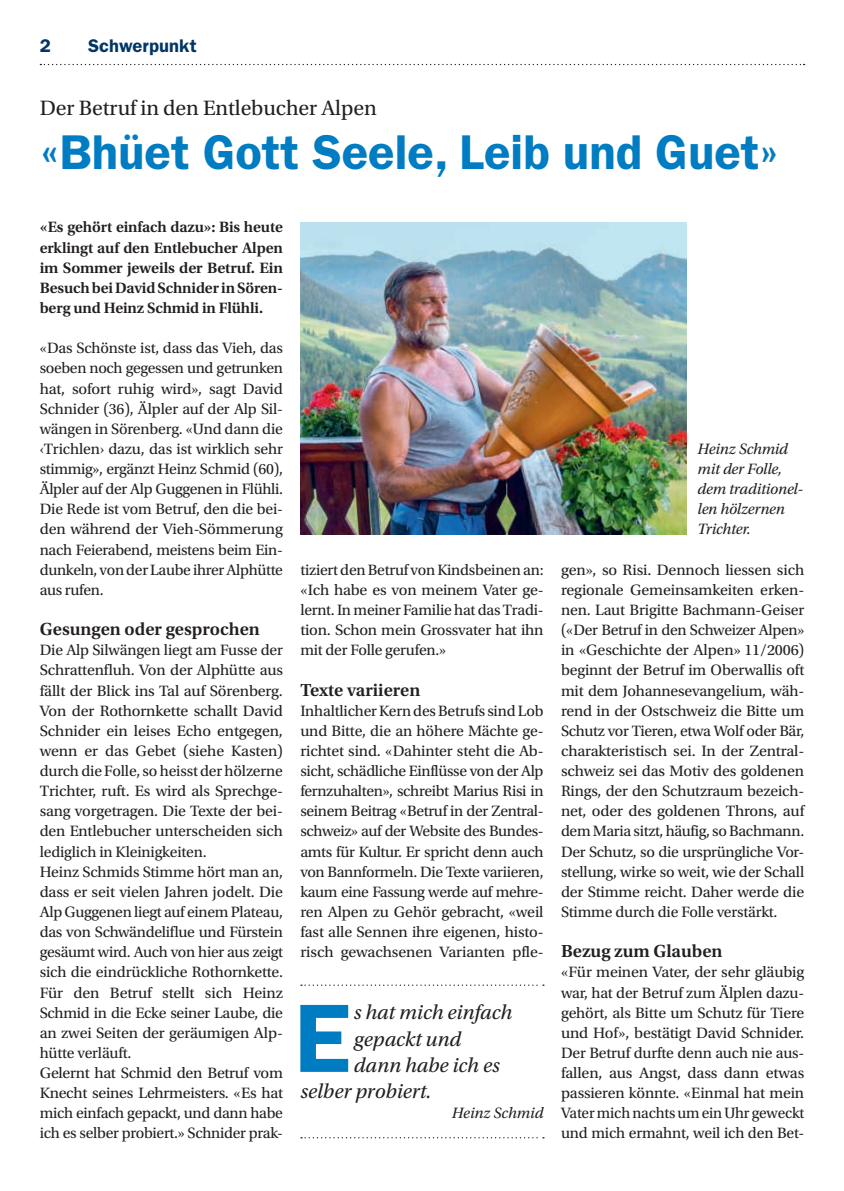
<style>
.page{position:relative;width:844px;height:1191px;background:#fff}
.page>*{position:absolute;margin:0;border:0;box-sizing:border-box;transform-origin:0 0}
.t1{font:600 97.48px "ITC Franklin Gothic Std";color:#007cc2}
.t2{font:600 49px "ITC Franklin Gothic Std";color:#007cc2}
.t3{font:21.88px "Utopia Std";color:#231f20}
.t4{font:italic 21px "Utopia Std";color:#231f20}
.t5{font:600 18.38px "Utopia Std";color:#231f20}
.t6{font:600 18.38px "ITC Franklin Gothic Std";letter-spacing:.005em;color:#003667}
.t7{font:15.75px/20.1px "Utopia Std";letter-spacing:-.01em;color:#231f20;text-align:justify}
.t8{font:600 15.75px/20.1px "Utopia Std";letter-spacing:-.01em;color:#231f20;text-align:justify}
.t9{font:italic 15.75px/20.1px "Utopia Std";letter-spacing:-.01em;color:#231f20}
</style>
<div class="page">
<svg style="left:40px;top:64px;width:764px;height:1px"></svg>
<img style="left:300px;top:222px;width:386px;height:312px">
<svg style="left:301px;top:984px;width:243px;height:1px"></svg>
<svg style="left:301px;top:1137px;width:243px;height:1px"></svg>
<p class="t6" style="left:40px;top:35px;width:13px">2</p>
<p class="t6" style="left:88px;top:35px;width:110px">Schwerpunkt</p>
<h3 class="t3" style="left:40px;top:96px;width:338px">Der Betruf in den Entlebucher Alpen</h3>
<h2 class="t2" style="left:40px;top:123px;width:740px">«Bhüet Gott Seele, Leib und Guet»</h2>
<p class="t8" style="left:40px;top:217px;width:245px">«Es gehört einfach dazu»: Bis heute erklingt auf den Entlebucher Alpen im Sommer jeweils der Betruf. Ein Besuch bei David Schnider in Sören&shy;berg und Heinz Schmid in Flühli.</p>
<p class="t7" style="left:40px;top:338px;width:245px">«Das Schönste ist, dass das Vieh, das soeben noch gegessen und getrunken hat, sofort ruhig wird», sagt David Schnider (36), Älpler auf der Alp Sil&shy;wängen in Sörenberg. «Und dann die ‹Trichlen› dazu, das ist wirklich sehr stimmig», ergänzt Heinz Schmid (60), Älpler auf der Alp Guggenen in Flühli.<br>Die Rede ist vom Betruf, den die bei&shy;den während der Vieh-Sömmerung nach Feierabend, meistens beim Ein&shy;dunkeln, von der Laube ihrer Alphütte aus rufen.</p>
<p class="t5" style="left:40px;top:619px;width:222px">Gesungen oder gesprochen</p>
<p class="t7" style="left:40px;top:640px;width:245px;text-align:left">Die Alp Silwängen liegt am Fusse der Schrattenfluh. Von der Alphütte aus fällt der Blick ins Tal auf Sörenberg.<br>Von der Rothornkette schallt David Schnider ein leises Echo entgegen, wenn er das Gebet (siehe Kasten) durch die Folle, so heisst der hölzerne Trichter, ruft. Es wird als Sprechge&shy;sang vorgetragen. Die Texte der bei&shy;den Entlebucher unterscheiden sich lediglich in Kleinigkeiten.<br>Heinz Schmids Stimme hört man an, dass er seit vielen Jahren jodelt. Die Alp Guggenen liegt auf einem Plateau, das von Schwändeliflue und Fürstein gesäumt wird. Auch von hier aus zeigt sich die eindrückliche Rothornkette.<br>Für den Betruf stellt sich Heinz Schmid in die Ecke seiner Laube, die an zwei Seiten der geräumigen Alp&shy;hütte verläuft.<br>Gelernt hat Schmid den Betruf vom Knecht seines Lehrmeisters. «Es hat mich einfach gepackt, und dann habe ich es selber probiert.» Schnider prak-</p>
<p class="t7" style="left:300px;top:560px;width:245px">tiziert den Betruf von Kindsbeinen an: «Ich habe es von meinem Vater ge&shy;lernt. In meiner Familie hat das Tradi&shy;tion. Schon mein Grossvater hat ihn mit der Folle gerufen.»</p>
<p class="t5" style="left:300px;top:679px;width:121px">Texte variieren</p>
<p class="t7" style="left:300px;top:700px;width:245px">Inhaltlicher Kern des Betrufs sind Lob und Bitte, die an höhere Mächte ge&shy;richtet sind. «Dahinter steht die Ab&shy;sicht, schädliche Einflüsse von der Alp fernzuhalten», schreibt Marius Risi in seinem Beitrag «Betruf in der Zentral&shy;schweiz» auf der Website des Bundes&shy;amts für Kultur. Er spricht denn auch von Bannformeln. Die Texte variieren, kaum eine Fassung werde auf mehre&shy;ren Alpen zu Gehör gebracht, «weil fast alle Sennen ihre eigenen, histo&shy;risch gewachsenen Varianten pfle-</p>
<h1 class="t1" style="left:294px;top:980px;width:58px">E</h1>
<h3 class="t4" style="left:354px;top:1001px;width:160px">s hat mich einfach</h3>
<h3 class="t4" style="left:354px;top:1027px;width:109px">gepackt und</h3>
<h3 class="t4" style="left:354px;top:1053px;width:147px">dann habe ich es</h3>
<h3 class="t4" style="left:300px;top:1079px;width:133px">selber probiert.</h3>
<p class="t9" style="left:451px;top:1103px;width:93px">Heinz Schmid</p>
<p class="t9" style="left:697px;top:439px;width:107px">Heinz Schmid mit der Folle, dem traditionel&shy;len hölzernen<br>Trichter.</p>
<p class="t7" style="left:561px;top:560px;width:245px">gen», so Risi. Dennoch liessen sich regionale Gemeinsamkeiten erken&shy;nen. Laut Brigitte Bachmann-Geiser («Der Betruf in den Schweizer Alpen» in «Geschichte der Alpen» 11/2006) beginnt der Betruf im Oberwallis oft mit dem Johannesevangelium, wäh&shy;rend in der Ostschweiz die Bitte um Schutz vor Tieren, etwa Wolf oder Bär, charakteristisch sei. In der Zentral&shy;schweiz sei das Motiv des goldenen Rings, der den Schutzraum bezeich&shy;net, oder des goldenen Throns, auf dem Maria sitzt, häufig, so Bachmann.<br>Der Schutz, so die ursprüngliche Vor&shy;stellung, wirke so weit, wie der Schall der Stimme reicht. Daher werde die Stimme durch die Folle verstärkt.</p>
<p class="t5" style="left:561px;top:941px;width:163px">Bezug zum Glauben</p>
<p class="t7" style="left:561px;top:962px;width:245px">«Für meinen Vater, der sehr gläubig war, hat der Betruf zum Älplen dazu&shy;gehört, als Bitte um Schutz für Tiere und Hof», bestätigt David Schnider.<br>Der Betruf durfte denn auch nie aus&shy;fallen, aus Angst, dass dann etwas passieren könnte. «Einmal hat mein Vater mich nachts um ein Uhr geweckt und mich ermahnt, weil ich den Bet-</p>
</div>
